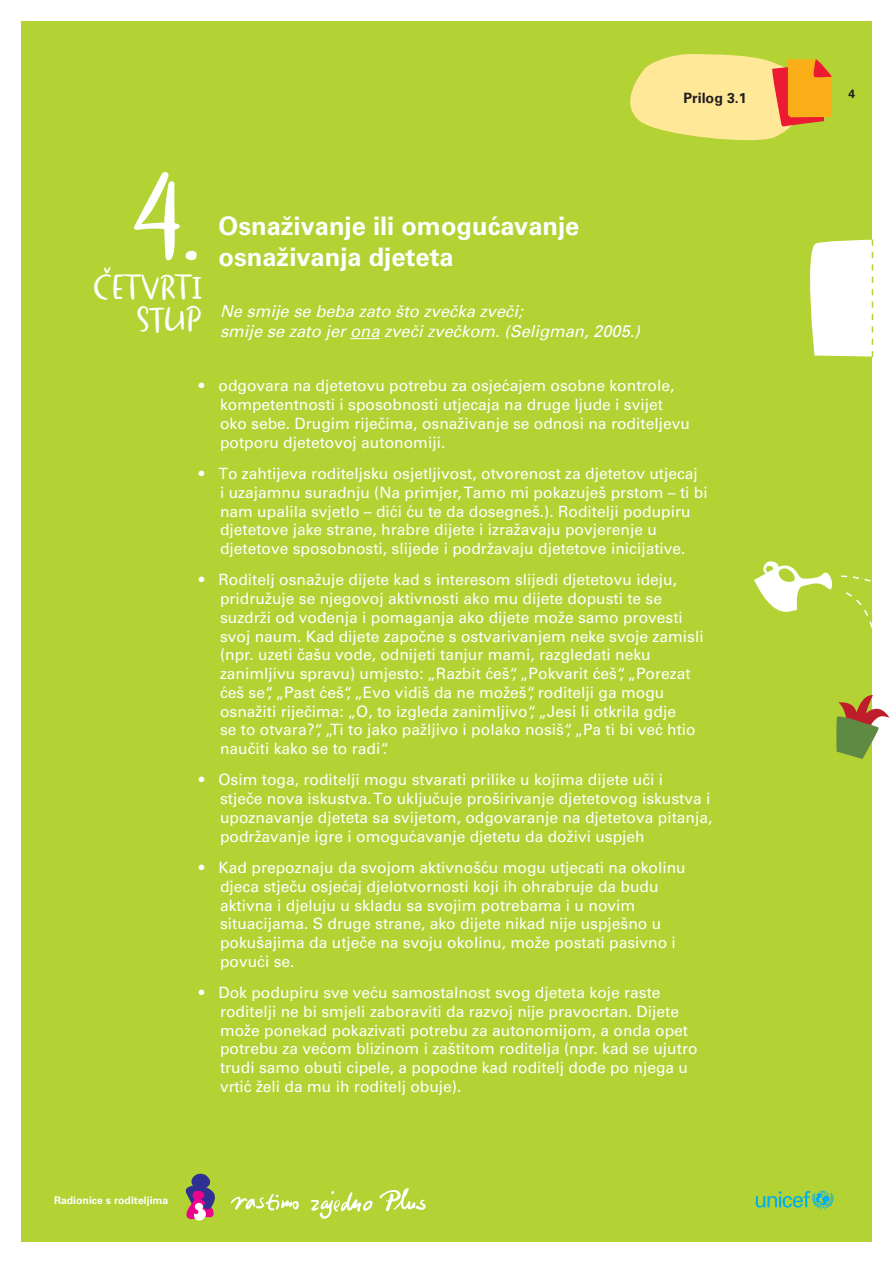
<style>
.page{position:relative;width:893px;height:1263px;background:#fff}
.page>*{position:absolute;margin:0;border:0;box-sizing:border-box;transform-origin:0 0}
.t1{font:600 117px "Duffy";color:#fff}
.t2{font:600 36px/31.5px "Duffy";letter-spacing:-.01em;color:#fff;text-align:right}
.PR-Naslov_17{font:700 25.5px/30.6px "Univers LT Std 65";color:#fff}
.PR-citati{font:italic 16.5px/19.8px "Univers";color:#fff}
.PR-bullets{font:15.6px/18.8px "Univers LT Std";color:#fff}
.PR-prilog_X_X_naslov{font:700 14.25px "Univers LT Std 65";color:#231f20}
.t3{font:700 12px "Univers LT Std 65";color:#231f20}
.t4{font:700 10.5px "Univers LT Std 65";color:#fff}
</style>
<div class="page">
<div style="left:21px;top:21px;width:851px;height:1221px;background:#b3d234"></div>
<svg style="left:756px;top:1191px;width:78px;height:18px"></svg>
<svg style="left:185px;top:1173px;width:30px;height:48px"></svg>
<svg style="left:231px;top:1191px;width:142px;height:28px"></svg>
<svg style="left:379px;top:1188px;width:47px;height:23px"></svg>
<hr style="left:350px;top:338px;width:30px;height:1px;background:#fff">
<svg style="left:836px;top:695px;width:53px;height:64px"></svg>
<svg style="left:630px;top:54px;width:202px;height:87px"></svg>
<svg style="left:754px;top:561px;width:78px;height:51px"></svg>
<svg style="left:841px;top:575px;width:31px;height:53px"></svg>
<svg style="left:810px;top:239px;width:64px;height:119px;background:#f9fbf0"></svg>
<p class="PR-prilog_X_X_naslov" style="left:683px;top:90px;width:65px">Prilog 3.1</p>
<p class="t3" style="left:848px;top:87px;width:8px">4</p>
<p class="t1" style="left:132px;top:148px;width:73px">4.</p>
<p class="t2" style="left:93px;top:273px;width:111px">ČETVRTI<br>STUP</p>
<p class="PR-Naslov_17" style="left:218px;top:211px;width:362px">Osnaživanje ili omogućavanje osnaživanja djeteta</p>
<p class="PR-citati" style="left:220px;top:302px;width:421px">Ne smije se beba zato što zvečka zveči;<br>smije se zato jer ona zveči zvečkom. (Seligman, 2005.)</p>
<p class="PR-bullets" style="left:220px;top:377px;width:471px;text-indent:-21px">• odgovara na djetetovu potrebu za osjećajem osobne kontrole, kompetentnosti i sposobnosti utjecaja na druge ljude i svijet oko sebe. Drugim riječima, osnaživanje se odnosi na roditeljevu potporu djetetovoj autonomiji.</p>
<p class="PR-bullets" style="left:220px;top:464px;width:489px;text-indent:-21px">• To zahtijeva roditeljsku osjetljivost, otvorenost za djetetov utjecaj<br>i uzajamnu suradnju (Na primjer, Tamo mi pokazuješ prstom – ti bi nam upalila svjetlo – dići ću te da dosegneš.). Roditelji podupiru djetetove jake strane, hrabre dijete i izražavaju povjerenje u djetetove sposobnosti, slijede i podržavaju djetetove inicijative.</p>
<p class="PR-bullets" style="left:220px;top:571px;width:485px;text-indent:-21px">• Roditelj osnažuje dijete kad s interesom slijedi djetetovu ideju, pridružuje se njegovoj aktivnosti ako mu dijete dopusti te se suzdrži od vođenja i pomaganja ako dijete može samo provesti svoj naum. Kad dijete započne s ostvarivanjem neke svoje zamisli (npr. uzeti čašu vode, odnijeti tanjur mami, razgledati neku zanimljivu spravu) umjesto: „Razbit ćeš“, „Pokvarit ćeš“, „Porezat ćeš se“, „Past ćeš“, „Evo vidiš da ne možeš“, roditelji ga mogu osnažiti riječima: „O, to izgleda zanimljivo“, „Jesi li otkrila gdje<br>se to otvara?“, „Ti to jako pažljivo i polako nosiš“, „Pa ti bi već htio naučiti kako se to radi“.</p>
<p class="PR-bullets" style="left:220px;top:771px;width:494px;text-indent:-21px">• Osim toga, roditelji mogu stvarati prilike u kojima dijete uči i<br>stječe nova iskustva. To uključuje proširivanje djetetovog iskustva i upoznavanje djeteta sa svijetom, odgovaranje na djetetova pitanja, podržavanje igre i omogućavanje djetetu da doživi uspjeh</p>
<p class="PR-bullets" style="left:220px;top:858px;width:467px;text-indent:-21px">• Kad prepoznaju da svojom aktivnošću mogu utjecati na okolinu djeca stječu osjećaj djelotvornosti koji ih ohrabruje da budu aktivna i djeluju u skladu sa svojim potrebama i u novim situacijama. S druge strane, ako dijete nikad nije uspješno u pokušajima da utječe na svoju okolinu, može postati pasivno i povući se.</p>
<p class="PR-bullets" style="left:220px;top:983px;width:479px;text-indent:-21px">• Dok podupiru sve veću samostalnost svog djeteta koje raste roditelji ne bi smjeli zaboraviti da razvoj nije pravocrtan. Dijete može ponekad pokazivati potrebu za autonomijom, a onda opet potrebu za većom blizinom i zaštitom roditelja (npr. kad se ujutro trudi samo obuti cipele, a popodne kad roditelj dođe po njega u vrtić želi da mu ih roditelj obuje).</p>
<p class="t4" style="left:54px;top:1194px;width:116px">Radionice s roditeljima</p>
</div>
